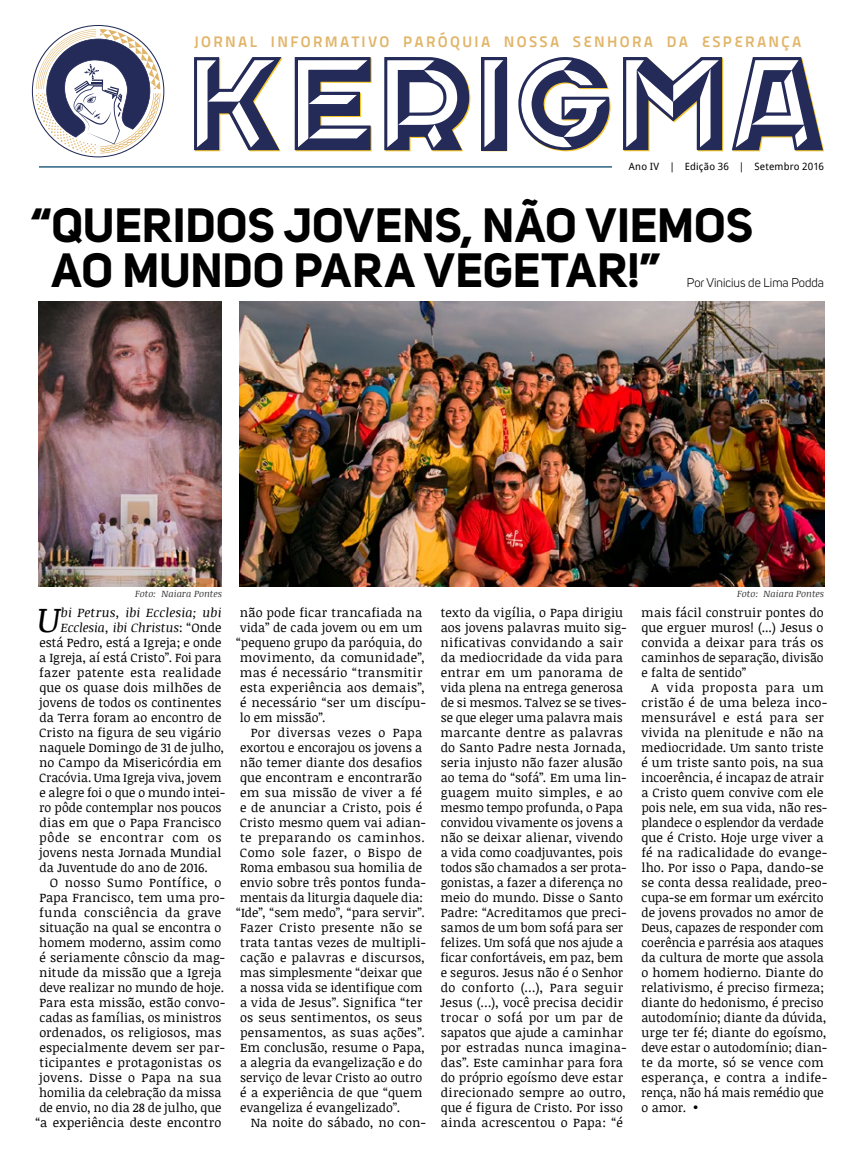
<style>
.page{position:relative;width:856px;height:1166px;background:#fff}
.page>*{position:absolute;margin:0;border:0;box-sizing:border-box;transform-origin:0 0}
.t1{font:700 47.5px/45px "Uni Sans";color:#000}
.t2{font:italic 35.25px "Noticia Text";color:#000}
.t3{font:15.38px "Panefresco 800 wt";letter-spacing:.15em;color:#e1b569}
.t4{font:12.5px/15px "Noticia Text";letter-spacing:.01em;color:#000}
.t5{font:12.5px "Noticia Text";letter-spacing:.03em;color:#000}
.t6{font:italic 12.5px "Noticia Text";letter-spacing:.005em;color:#000}
.t7{font:12.5px "Noticia Text";letter-spacing:.035em;color:#000}
.t8{font:12.5px "Uni Sans";color:#000}
.t9{font:12.5px "Noticia Text";letter-spacing:.045em;color:#000}
.t10{font:10px "Droid Sans";letter-spacing:.015em;color:#000}
.t11{font:italic 9.38px "Noticia Text";color:#3c3c3b}
.s1{font-style:normal}
.s2{font-family:"Koz Go Pro";font-weight:300}
</style>
<div class="page">
<svg style="left:732px;top:57px;width:92px;height:94px"></svg>
<svg style="left:295px;top:57px;width:77px;height:94px"></svg>
<svg style="left:518px;top:57px;width:92px;height:94px"></svg>
<div style="left:481px;top:57px;width:25px;height:93px;background:#242b59"></div>
<svg style="left:482px;top:58px;width:25px;height:93px"></svg>
<svg style="left:194px;top:57px;width:88px;height:94px"></svg>
<svg style="left:384px;top:57px;width:86px;height:94px"></svg>
<svg style="left:623px;top:57px;width:100px;height:94px"></svg>
<svg style="left:32px;top:25px;width:132px;height:132px"></svg>
<hr style="left:39px;top:166px;width:573px;height:2px;background:#00456b">
<img style="left:240px;top:302px;width:584px;height:285px">
<img style="left:39px;top:302px;width:183px;height:285px">
<p class="t3" style="left:194px;top:30px;width:609px">JORNAL INFORMATIVO PARÓQUIA NOSSA SENHORA DA ESPERANÇA</p>
<p class="t10" style="left:629px;top:159px;width:197px">Ano IV | Edição 36 | Setembro 2016</p>
<h1 class="t1" style="left:52px;top:202px;width:703px;text-indent:-22px">“QUERIDOS JOVENS, NÃO VIEMOS<br>AO MUNDO PARA VEGETAR!”</h1>
<p class="t8" style="left:687px;top:275px;width:139px">Por Vinicius de Lima Podda</p>
<p class="t11" style="left:135px;top:587px;width:88px">Foto: Naiara Pontes</p>
<p class="t11" style="left:737px;top:587px;width:88px">Foto: Naiara Pontes</p>
<h2 class="t2" style="left:37px;top:595px;width:25px">U</h2>
<p class="t6" style="left:61px;top:604px;width:162px">bi Petrus, ibi Ecclesia; ubi</p>
<p class="t6" style="left:61px;top:619px;width:162px">Ecclesia, ibi Christus<span class="s1">: “Onde</span></p>
<p class="t4" style="left:39px;top:635px;width:183px">está Pedro, está a Igreja; e onde</p>
<p class="t4" style="left:39px;top:650px;width:184px">a Igreja, aí está Cristo”. Foi para</p>
<p class="t5" style="left:39px;top:664px;width:184px">fazer patente esta realidade</p>
<p class="t4" style="left:39px;top:680px;width:183px">que os quase dois milhões de</p>
<p class="t4" style="left:39px;top:695px;width:184px">jovens de todos os continentes</p>
<p class="t4" style="left:39px;top:710px;width:183px">da Terra foram ao encontro de</p>
<p class="t4" style="left:39px;top:725px;width:184px">Cristo na figura de seu vigário</p>
<p class="t4" style="left:39px;top:740px;width:187px">naquele Domingo de 31 de julho,</p>
<p class="t4" style="left:39px;top:755px;width:184px">no Campo da Misericórdia em</p>
<p class="t4" style="left:39px;top:770px;width:184px">Cracóvia. Uma Igreja viva, jovem</p>
<p class="t4" style="left:39px;top:785px;width:187px">e alegre foi o que o mundo intei-</p>
<p class="t4" style="left:39px;top:800px;width:184px">ro pôde contemplar nos poucos</p>
<p class="t4" style="left:39px;top:815px;width:184px">dias em que o Papa Francisco</p>
<p class="t9" style="left:40px;top:829px;width:183px">pôde se encontrar com os</p>
<p class="t4" style="left:39px;top:845px;width:184px">jovens nesta Jornada Mundial</p>
<p class="t4" style="left:39px;top:860px;width:170px">da Juventude do ano de 2016.</p>
<p class="t5" style="left:50px;top:874px;width:173px">O nosso Sumo Pontífice, o</p>
<p class="t4" style="left:39px;top:890px;width:187px">Papa Francisco, tem uma pro-</p>
<p class="t7" style="left:39px;top:904px;width:184px">funda consciência da grave</p>
<p class="t4" style="left:39px;top:920px;width:183px">situação na qual se encontra o</p>
<p class="t4" style="left:39px;top:935px;width:184px">homem moderno, assim como</p>
<p class="t4" style="left:39px;top:950px;width:187px">é seriamente cônscio da mag-</p>
<p class="t4" style="left:39px;top:965px;width:184px">nitude da missão que a Igreja</p>
<p class="t4" style="left:39px;top:980px;width:186px">deve realizar no mundo de hoje.</p>
<p class="t4" style="left:39px;top:995px;width:187px">Para esta missão, estão convo-</p>
<p class="t4" style="left:39px;top:1010px;width:183px">cadas as famílias, os ministros</p>
<p class="t4" style="left:39px;top:1025px;width:183px">ordenados, os religiosos, mas</p>
<p class="t4" style="left:39px;top:1040px;width:187px">especialmente devem ser par-</p>
<p class="t4" style="left:39px;top:1055px;width:183px">ticipantes e protagonistas os</p>
<p class="t5" style="left:39px;top:1069px;width:184px">jovens. Disse o Papa na sua</p>
<p class="t4" style="left:39px;top:1085px;width:184px">homilia da celebração da missa</p>
<p class="t4" style="left:39px;top:1100px;width:183px">de envio, no dia 28 de julho, que</p>
<p class="t4" style="left:35px;top:1115px;width:188px">“a experiência deste encontro</p>
<p class="t4" style="left:240px;top:605px;width:184px">não pode ficar trancafiada na</p>
<p class="t4" style="left:240px;top:620px;width:184px">vida” de cada jovem ou em um</p>
<p class="t4" style="left:236px;top:635px;width:188px">“pequeno grupo da paróquia, do</p>
<p class="t4" style="left:240px;top:650px;width:187px">movimento, da comunidade”,</p>
<p class="t4" style="left:240px;top:665px;width:184px">mas é necessário “transmitir</p>
<p class="t4" style="left:240px;top:680px;width:186px">esta experiência aos demais”,</p>
<p class="t4" style="left:240px;top:695px;width:187px">é necessário “ser um discípu-</p>
<p class="t4" style="left:240px;top:710px;width:87px">lo em missão”.</p>
<p class="t7" style="left:251px;top:724px;width:173px">Por diversas vezes o Papa</p>
<p class="t4" style="left:240px;top:740px;width:184px">exortou e encorajou os jovens a</p>
<p class="t4" style="left:240px;top:755px;width:184px">não temer diante dos desafios</p>
<p class="t4" style="left:240px;top:770px;width:184px">que encontram e encontrarão</p>
<p class="t4" style="left:240px;top:785px;width:183px">em sua missão de viver a fé</p>
<p class="t4" style="left:240px;top:800px;width:183px">e de anunciar a Cristo, pois é</p>
<p class="t4" style="left:240px;top:815px;width:187px">Cristo mesmo quem vai adian-</p>
<p class="t5" style="left:240px;top:829px;width:186px">te preparando os caminhos.</p>
<p class="t4" style="left:240px;top:845px;width:184px">Como sole fazer, o Bispo de</p>
<p class="t4" style="left:240px;top:860px;width:183px">Roma embasou sua homilia de</p>
<p class="t4" style="left:240px;top:875px;width:187px">envio sobre três pontos funda-</p>
<p class="t4" style="left:240px;top:890px;width:185px">mentais da liturgia daquele dia:</p>
<p class="t4" style="left:236px;top:905px;width:190px">“Ide”, “sem medo”, “para servir”.</p>
<p class="t4" style="left:240px;top:920px;width:183px">Fazer Cristo presente não se</p>
<p class="t4" style="left:240px;top:935px;width:187px">trata tantas vezes de multipli-</p>
<p class="t4" style="left:240px;top:950px;width:186px">cação e palavras e discursos,</p>
<p class="t4" style="left:240px;top:965px;width:184px">mas simplesmente “deixar que</p>
<p class="t4" style="left:240px;top:980px;width:184px">a nossa vida se identifique com</p>
<p class="t4" style="left:240px;top:995px;width:184px">a vida de Jesus”. Significa “ter</p>
<p class="t4" style="left:240px;top:1010px;width:183px">os seus sentimentos, os seus</p>
<p class="t4" style="left:240px;top:1025px;width:186px">pensamentos, as suas ações”.</p>
<p class="t4" style="left:240px;top:1040px;width:186px">Em conclusão, resume o Papa,</p>
<p class="t4" style="left:240px;top:1055px;width:184px">a alegria da evangelização e do</p>
<p class="t4" style="left:240px;top:1070px;width:183px">serviço de levar Cristo ao outro</p>
<p class="t4" style="left:240px;top:1085px;width:184px">é a experiência de que “quem</p>
<p class="t4" style="left:240px;top:1100px;width:161px">evangeliza é evangelizado”.</p>
<p class="t4" style="left:251px;top:1115px;width:176px">Na noite do sábado, no con-</p>
<p class="t4" style="left:440px;top:605px;width:188px">texto da vigília, o Papa dirigiu aos jovens palavras muito sig&shy;nificativas convidando a sair da mediocridade da vida para entrar em um panorama de vida plena na entrega generosa de si mesmos. Talvez se se tives&shy;se que eleger uma palavra mais marcante dentre as palavras do Santo Padre nesta Jornada, seria injusto não fazer alusão ao tema do “sofá”. Em uma lin&shy;guagem muito simples, e ao mesmo tempo profunda, o Papa convidou vivamente os jovens a não se deixar alienar, vivendo a vida como coadjuvantes, pois todos são chamados a ser prota&shy;gonistas, a fazer a diferença no meio do mundo. Disse o Santo<br>Padre: “Acreditamos que preci&shy;samos de um bom sofá para ser felizes. Um sofá que nos ajude a ficar confortáveis, em paz, bem e seguros. Jesus não é o Senhor do conforto (…), Para seguir<br>Jesus (…), você precisa decidir trocar o sofá por um par de sapatos que ajude a caminhar por estradas nunca imagina&shy;das”. Este caminhar para fora do próprio egoísmo deve estar direcionado sempre ao outro, que é figura de Cristo. Por isso ainda acrescentou o Papa: “é</p>
<p class="t4" style="left:641px;top:605px;width:184px;text-align:justify">mais fácil construir pontes do que erguer muros! (...) Jesus o convida a deixar para trás os caminhos de separação, divisão e falta de sentido”</p>
<p class="t4" style="left:641px;top:680px;width:187px;text-indent:10px">A vida proposta para um cristão é de uma beleza inco&shy;mensurável e está para ser vivida na plenitude e não na mediocridade. Um santo triste é um triste santo pois, na sua incoerência, é incapaz de atrair a Cristo quem convive com ele pois nele, em sua vida, não res&shy;plandece o esplendor da verdade que é Cristo. Hoje urge viver a fé na radicalidade do evange&shy;lho. Por isso o Papa, dando-se se conta dessa realidade, preo&shy;cupa-se em formar um exército de jovens provados no amor de<br>Deus, capazes de responder com coerência e parrésia aos ataques da cultura de morte que assola o homem hodierno. Diante do relativismo, é preciso firmeza; diante do hedonismo, é preciso autodomínio; diante da dúvida, urge ter fé; diante do egoísmo, deve estar o autodomínio; dian&shy;te da morte, só se vence com esperança, e contra a indife&shy;rença, não há mais remédio que o amor. <span class="s2">◦</span></p>
</div>
